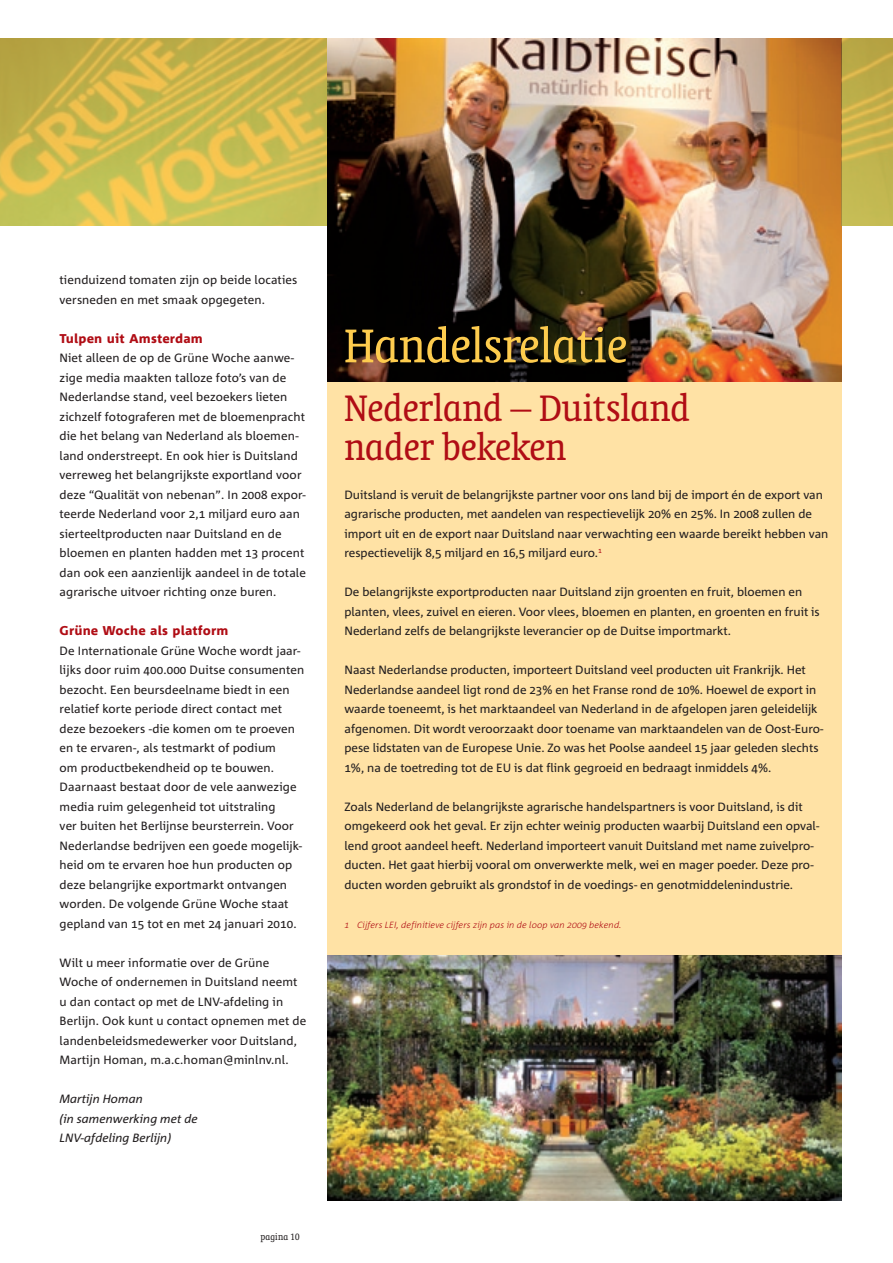
<style>
.page{position:relative;width:893px;height:1263px;background:#fff}
.page>*{position:absolute;margin:0;border:0;box-sizing:border-box;transform-origin:0 0}
.t1{font:condensed 54px "Oranda BT";color:#fecc4e}
.t2{font:condensed 42px/39px "Oranda BT";color:#b00d15}
.t3{font:800 12.75px "Agrofont";letter-spacing:.01em;color:#b00d15}
.t4{font:12px/19.5px "Agrofont Normaal";color:#231f20}
.t5{font:12px/19.5px "Agrofont Normaal Cursief";color:#231f20}
.t6{font:condensed 10.5px "Oranda BT";letter-spacing:.015em;color:#231f20}
.t7{font:9px "Agrofont Mager Cursief";letter-spacing:.01em;color:#b00d15}
</style>
<div class="page">
<div style="left:327px;top:382px;width:515px;height:604px;background:#ffe2a5"></div>
<img style="left:0;top:38px;width:327px;height:188px">
<img style="left:327px;top:38px;width:515px;height:344px">
<img style="left:327px;top:956px;width:515px;height:245px">
<img style="left:842px;top:38px;width:51px;height:188px">
<p class="t4" style="left:60px;top:271px;width:239px">tienduizend tomaten zijn op beide locaties versneden en met smaak opgegeten.</p>
<p class="t3" style="left:60px;top:331px;width:145px">Tulpen uit Amsterdam</p>
<p class="t4" style="left:60px;top:349px;width:248px">Niet alleen de op de Grüne Woche aanwe&shy;zige media maakten talloze foto’s van de Nederlandse stand, veel bezoekers lieten zichzelf fotograferen met de bloemenpracht die het belang van Nederland als bloemen&shy;land onderstreept. En ook hier is Duitsland verreweg het belangrijkste exportland voor deze “Qualität von nebenan”. In 2008 expor&shy;teerde Nederland voor 2,1 miljard euro aan sierteeltproducten naar Duitsland en de bloemen en planten hadden met 13 procent dan ook een aanzienlijk aandeel in de totale agrarische uitvoer richting onze buren.</p>
<p class="t3" style="left:60px;top:624px;width:170px">Grüne Woche als platform</p>
<p class="t4" style="left:60px;top:641px;width:246px">De Internationale Grüne Woche wordt jaar&shy;lijks door ruim 400.000 Duitse consumenten bezocht. Een beursdeelname biedt in een relatief korte periode direct contact met deze bezoekers -die komen om te proeven en te ervaren-, als testmarkt of podium<br>om productbekendheid op te bouwen.<br>Daarnaast bestaat door de vele aanwezige media ruim gelegenheid tot uitstraling<br>ver buiten het Berlijnse beursterrein. Voor Nederlandse bedrijven een goede mogelijk&shy;heid om te ervaren hoe hun producten op deze belangrijke exportmarkt ontvangen worden. De volgende Grüne Woche staat gepland van 15 tot en met 24 januari 2010.</p>
<p class="t4" style="left:60px;top:953px;width:248px">Wilt u meer informatie over de Grüne Woche of ondernemen in Duitsland neemt u dan contact op met de LNV-afdeling in Berlijn. Ook kunt u contact opnemen met de landenbeleidsmedewerker voor Duitsland, Martijn Homan, m.a.c.homan@minlnv.nl.</p>
<p class="t5" style="left:60px;top:1090px;width:140px">Martijn Homan<br>(in samenwerking met de<br>LNV-afdeling Berlijn)</p>
<p class="t6" style="left:260px;top:1231px;width:41px">pagina 10</p>
<h1 class="t1" style="left:344px;top:315px;width:285px">Handelsrelatie</h1>
<h2 class="t2" style="left:344px;top:388px;width:347px">Nederland – Duitsland nader bekeken</h2>
<p class="t4" style="left:344px;top:485px;width:485px">Duitsland is veruit de belangrijkste partner voor ons land bij de import én de export van agrarische producten, met aandelen van respectievelijk 20% en 25%. In 2008 zullen de import uit en de export naar Duitsland naar verwachting een waarde bereikt hebben van respectievelijk 8,5 miljard en 16,5 miljard euro.<sup>1</sup></p>
<p class="t4" style="left:344px;top:583px;width:477px">De belangrijkste exportproducten naar Duitsland zijn groenten en fruit, bloemen en planten, vlees, zuivel en eieren. Voor vlees, bloemen en planten, en groenten en fruit is<br>Nederland zelfs de belangrijkste leverancier op de Duitse importmarkt.</p>
<p class="t4" style="left:344px;top:661px;width:480px">Naast Nederlandse producten, importeert Duitsland veel producten uit Frankrijk. Het Nederlandse aandeel ligt rond de 23% en het Franse rond de 10%. Hoewel de export in waarde toeneemt, is het marktaandeel van Nederland in de afgelopen jaren geleidelijk afgenomen. Dit wordt veroorzaakt door toename van marktaandelen van de Oost-Euro&shy;pese lidstaten van de Europese Unie. Zo was het Poolse aandeel 15 jaar geleden slechts 1%, na de toetreding tot de EU is dat flink gegroeid en bedraagt inmiddels 4%.</p>
<p class="t4" style="left:344px;top:797px;width:476px">Zoals Nederland de belangrijkste agrarische handelspartners is voor Duitsland, is dit omgekeerd ook het geval. Er zijn echter weinig producten waarbij Duitsland een opval&shy;lend groot aandeel heeft. Nederland importeert vanuit Duitsland met name zuivelpro&shy;ducten. Het gaat hierbij vooral om onverwerkte melk, wei en mager poeder. Deze pro&shy;ducten worden gebruikt als grondstof in de voedings- en genotmiddelen-industrie.</p>
<p class="t7" style="left:344px;top:920px;width:279px">1 Cijfers LEI, definitieve cijfers zijn pas in de loop van 2009 bekend.</p>
</div>
